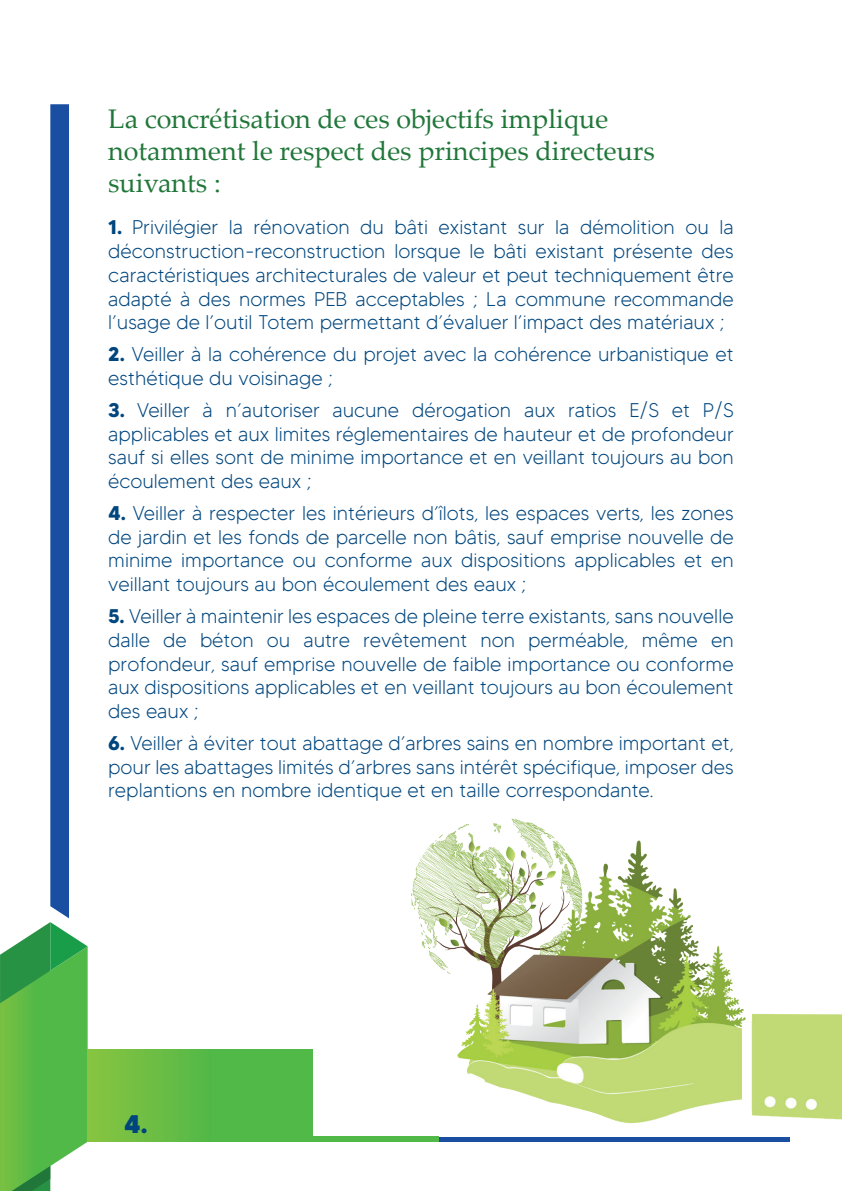
<style>
.page{position:relative;width:842px;height:1191px;background:#fff}
.page>*{position:absolute;margin:0;border:0;box-sizing:border-box;transform-origin:0 0}
.t1{font:26.8px/32.2px "Palatino Linotype";color:#21773a}
.t2{font:800 25.4px "MADETOMMY";color:#00467e}
.t3{font:300 19.8px/23.8px "MADETOMMY";color:#00467e;text-align:justify}
.s1{font-weight:700}
</style>
<div class="page">
<svg style="left:0;top:104px;width:88px;height:1087px"></svg>
<div style="left:88px;top:1136px;width:351px;height:5px;background:#51b948"></div>
<div style="left:88px;top:1049px;width:225px;height:92px;background:linear-gradient(to right,#7ec142,#43b64a)"></div>
<img style="left:345px;top:818px;width:497px;height:324px">
<h1 class="t1" style="left:108px;top:102px;width:548px">La concrétisation de ces objectifs implique notamment le respect des principes directeurs suivants :</h1>
<p class="t3" style="left:108px;top:215px;width:627px"><span class="s1">1.</span> Privilégier la rénovation du bâti existant sur la démolition ou la déconstruction-reconstruction lorsque le bâti existant présente des caractéristiques architecturales de valeur et peut techniquement être adapté à des normes PEB acceptables ; La commune recommande l’usage de l’outil Totem permettant d’évaluer l’impact des matériaux ;</p>
<p class="t3" style="left:108px;top:342px;width:627px"><span class="s1">2.</span> Veiller à la cohérence du projet avec la cohérence urbanistique et esthétique du voisinage ;</p>
<p class="t3" style="left:108px;top:398px;width:627px"><span class="s1">3.</span> Veiller à n’autoriser aucune dérogation aux ratios E/S et P/S applicables et aux limites réglementaires de hauteur et de profondeur sauf si elles sont de minime importance et en veillant toujours au bon écoulement des eaux ;</p>
<p class="t3" style="left:108px;top:501px;width:627px"><span class="s1">4.</span> Veiller à respecter les intérieurs d’îlots, les espaces verts, les zones de jardin et les fonds de parcelle non bâtis, sauf emprise nouvelle de minime importance ou conforme aux dispositions applicables et en veillant toujours au bon écoulement des eaux ;</p>
<p class="t3" style="left:108px;top:604px;width:627px"><span class="s1">5.</span> Veiller à maintenir les espaces de pleine terre existants, sans nouvelle dalle de béton ou autre revêtement non perméable, même en profondeur, sauf emprise nouvelle de faible importance ou conforme aux dispositions applicables et en veillant toujours au bon écoulement des eaux ;</p>
<p class="t3" style="left:108px;top:731px;width:627px"><span class="s1">6.</span> Veiller à éviter tout abattage d’arbres sains en nombre important et, pour les abattages limités d’arbres sans intérêt spécifique, imposer des replantions en nombre identique et en taille correspondante.</p>
<p class="t2" style="left:124px;top:1107px;width:25px">4.</p>
</div>
